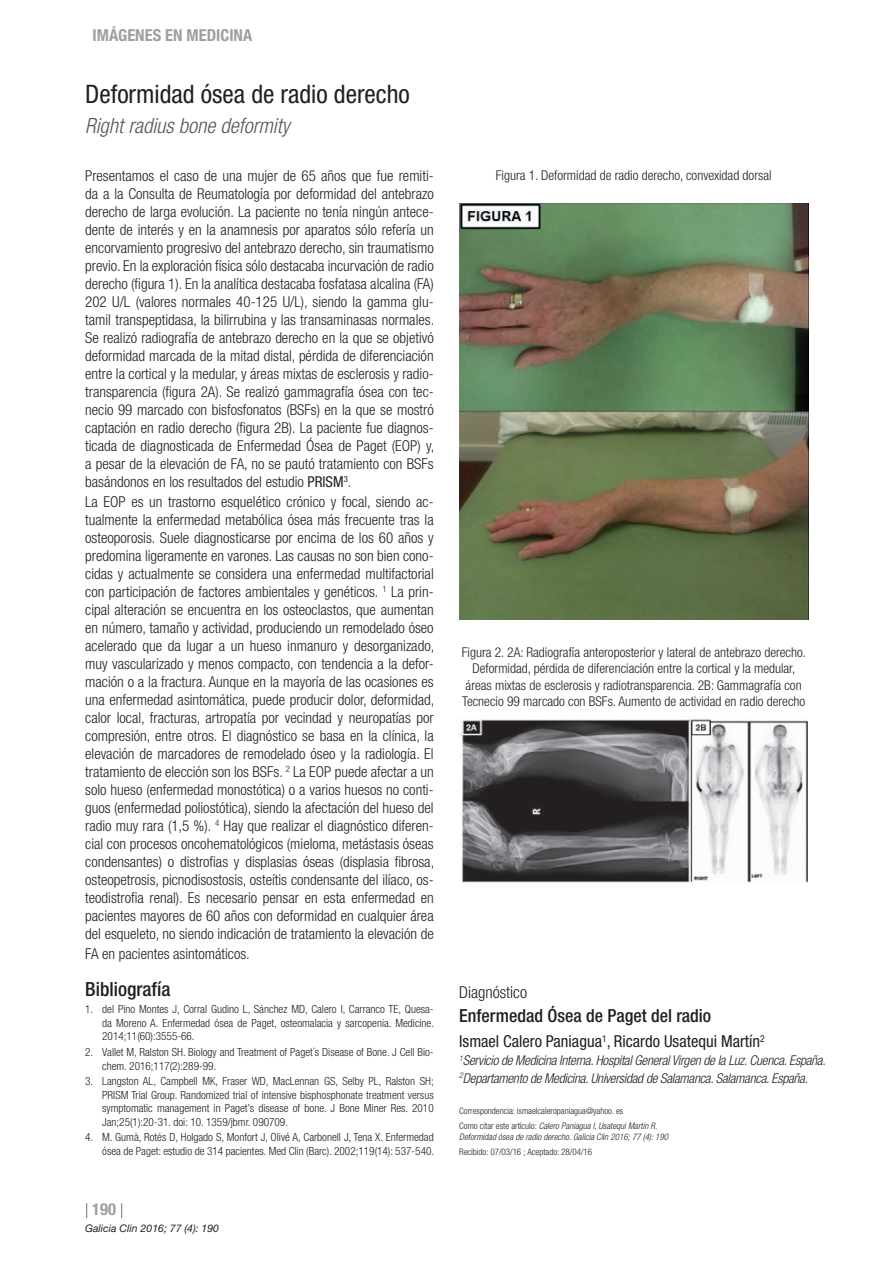
<style>
.page{position:relative;width:893px;height:1263px;background:#fff}
.page>*{position:absolute;margin:0;border:0;box-sizing:border-box;transform-origin:0 0}
.TITULO_ESP{font:condensed 25.5px "Helvetica Neue LT Std";color:#231f20}
.TITULO_ING{font:italic 300 condensed 21px "Helvetica Neue LT Std";color:#57585a}
.EPIGRAFE{font:500 condensed 19.5px "Helvetica Neue LT Std";color:#231f20}
.EPIGRAFE_-_Copia{font:500 condensed 18px "Helvetica Neue LT Std";color:#231f20}
.AUTORES{font:condensed 16.5px "Helvetica Neue LT Std";color:#231f20}
.t1{font:700 condensed 16.5px "Helvetica Neue LT Std";color:#9d9fa2}
.EPIGRAFE_-_Copia-2{font:300 condensed 16.5px "Helvetica Neue LT Std";color:#231f20}
.Body_11pt{font:300 condensed 15px/18px "Helvetica Neue LT Std";color:#231f20;text-align:justify}
.TABLAS{font:300 condensed 13.5px/16.2px "Helvetica Neue LT Std";color:#231f20;text-align:center}
.AUTORES-2{font:italic 300 condensed 13.5px/17.5px "Helvetica Neue LT Std";letter-spacing:-.02em;color:#231f20}
.BIBLIOGRAFIA{font:300 condensed 11.25px/13.5px "Helvetica Neue LT Std";color:#231f20;text-align:justify}
.t2{font:italic 10.5px "Helvetica Neue LT Std";color:#231f20}
.t3{font:italic 300 condensed 9px/10.8px "Helvetica Neue LT Std";color:#231f20}
.t4{font:300 condensed 9px "Helvetica Neue LT Std";color:#231f20}
.s1{font-weight:400}
.s2{font-weight:100;font-stretch:normal;font-size:15px;color:#231f20}
.s3{font-style:normal}
</style>
<div class="page">
<img style="left:459px;top:204px;width:349px;height:416px">
<img style="left:461px;top:719px;width:347px;height:164px">
<p class="t1" style="left:93px;top:25px;width:161px">IMÁGENES EN MEDICINA</p>
<p class="TITULO_ESP" style="left:85px;top:79px;width:326px">Deformidad ósea de radio derecho</p>
<p class="TITULO_ING" style="left:85px;top:113px;width:206px">Right radius bone deformity</p>
<p class="Body_11pt" style="left:85px;top:166px;width:351px">Presentamos el caso de una mujer de 65 años que fue remiti&shy;da a la Consulta de Reumatología por deformidad del antebrazo derecho de larga evolución. La paciente no tenía ningún antece&shy;dente de interés y en la anamnesis por aparatos sólo refería un encorvamiento progresivo del antebrazo derecho, sin traumatismo previo. En la exploración física sólo destacaba incurvación de radio derecho (figura 1). En la analítica destacaba fosfatasa alcalina (FA)<br>202 U/L (valores normales 40-125 U/L), siendo la gamma glu&shy;tamil transpeptidasa, la bilirrubina y las transaminasas normales.<br>Se realizó radiografía de antebrazo derecho en la que se objetivó deformidad marcada de la mitad distal, pérdida de diferenciación entre la cortical y la medular, y áreas mixtas de esclerosis y radio&shy;transparencia (figura 2A). Se realizó gammagrafía ósea con tec&shy;necio 99 marcado con bisfosfonatos (BSFs) en la que se mostró captación en radio derecho (figura 2B). La paciente fue diagnos&shy;ticada de diagnosticada de Enfermedad Ósea de Paget (EOP) y, a pesar de la elevación de FA, no se pautó tratamiento con BSFs basándonos en los resultados del estudio <span class="s1">PRISM</span><sup>3</sup>.</p>
<p class="Body_11pt" style="left:85px;top:493px;width:351px">La EOP es un trastorno esquelético crónico y focal, siendo ac&shy;tualmente la enfermedad metabólica ósea más frecuente tras la osteoporosis. Suele diagnosticarse por encima de los 60 años y predomina ligeramente en varones. Las causas no son bien cono&shy;cidas y actualmente se considera una enfermedad multifactorial con participación de factores ambientales y genéticos. <sup>1</sup> La prin&shy;cipal alteración se encuentra en los osteoclastos, que aumentan en número, tamaño y actividad, produciendo un remodelado óseo acelerado que da lugar a un hueso inmanuro y desorganizado, muy vascularizado y menos compacto, con tendencia a la defor&shy;mación o a la fractura. Aunque en la mayoría de las ocasiones es una enfermedad asintomática, puede producir dolor, deformidad, calor local, fracturas, artropatía por vecindad y neuropatías por compresión, entre otros. El diagnóstico se basa en la clínica, la elevación de marcadores de remodelado óseo y la radiología. El tratamiento de elección son los BSFs. <sup>2</sup> La EOP puede afectar a un solo hueso (enfermedad monostótica) o a varios huesos no conti&shy;guos (enfermedad poliostótica), siendo la afectación del hueso del radio muy rara (1,5 %). <sup>4</sup> Hay que realizar el diagnóstico diferen&shy;cial con procesos oncohematológicos (mieloma, metástasis óseas condensantes) o distrofias y displasias óseas (displasia fibrosa, osteopetrosis, picnodisostosis, osteítis condensante del ilíaco, os&shy;teodistrofia renal). Es necesario pensar en esta enfermedad en pacientes mayores de 60 años con deformidad en cualquier área del esqueleto, no siendo indicación de tratamiento la elevación de</p>
<p class="Body_11pt" style="left:85px;top:945px;width:166px">FA en pacientes asintomáticos.</p>
<p class="EPIGRAFE" style="left:85px;top:977px;width:87px">Bibliografía</p>
<p class="BIBLIOGRAFIA" style="left:102px;top:1002px;width:333px;text-indent:-17px">1. del Pino Montes J, Corral Gudino L, Sánchez MD, Calero I, Carranco TE, Quesa&shy;da Moreno A. Enfermedad ósea de Paget, osteomalacia y sarcopenia. Medicine.<br>2014;11(60):3555-66.</p>
<p class="BIBLIOGRAFIA" style="left:102px;top:1045px;width:333px;text-indent:-17px">2. Vallet M, Ralston SH. Biology and Treatment of Paget´s Disease of Bone. J Cell Bio&shy;chem. 2016;117(2):289-99.</p>
<p class="BIBLIOGRAFIA" style="left:102px;top:1074px;width:333px;text-indent:-17px">3. Langston AL, Campbell MK, Fraser WD, MacLennan GS, Selby PL, Ralston SH; PRISM Trial Group. Randomized trial of intensive bisphosphonate treatment versus symptomatic management in Paget’s disease of bone. J Bone Miner Res. 2010<br>Jan;25(1):20-31. doi: 10. 1359/jbmr. 090709.</p>
<p class="BIBLIOGRAFIA" style="left:85px;top:1130px;width:350px;text-align:right">4. M. Gumà, Rotés D, Holgado S, Monfort J, Olivé A, Carbonell J, Tena X. Enfermedad ósea de Paget: estudio de 314 pacientes. Med Clin (Barc). 2002;119(14): 537-540.</p>
<p class="t1" style="left:85px;top:1199px;width:40px"><span class="s2">|</span> 190 <span class="s2">|</span></p>
<p class="t2" style="left:85px;top:1222px;width:135px">Galicia Clin 2016; 77 (4): 190</p>
<p class="TABLAS" style="left:496px;top:167px;width:277px">Figura 1. Deformidad de radio derecho, convexidad dorsal</p>
<p class="TABLAS" style="left:462px;top:644px;width:346px">Figura 2. 2A: Radiografía anteroposterior y lateral de antebrazo derecho.<br>Deformidad, pérdida de diferenciación entre la cortical y la medular, áreas mixtas de esclerosis y radiotransparencia. 2B: Gammagrafía con Tecnecio 99 marcado con BSFs. Aumento de actividad en radio derecho</p>
<p class="EPIGRAFE_-_Copia-2" style="left:459px;top:983px;width:69px">Diagnóstico</p>
<p class="EPIGRAFE_-_Copia" style="left:459px;top:1005px;width:253px">Enfermedad Ósea de Paget del radio</p>
<p class="AUTORES" style="left:459px;top:1032px;width:307px">Ismael Calero Paniagua<sup>1</sup>, Ricardo Usatequi Martín<sup>2</sup></p>
<p class="AUTORES-2" style="left:459px;top:1052px;width:368px"><sup>1</sup>Servicio de Medicina Interna. Hospital General Virgen de la Luz. Cuenca. España.<br><sup>2</sup>Departamento de Medicina. Universidad de Salamanca. Salamanca. España.</p>
<p class="t4" style="left:459px;top:1105px;width:166px">Correspondencia: ismaelcaleropaniagua@yahoo. es</p>
<p class="t3" style="left:459px;top:1120px;width:210px"><span class="s3">Como citar este artículo:</span> Calero Paniagua I, Usatequi Martín R.<br>Deformidad ósea de radio derecho. Galicia Clin 2016; 77 (4): 190</p>
<p class="t4" style="left:459px;top:1146px;width:134px">Recibido: 07/03/16 ; Aceptado: 28/04/16</p>
</div>
